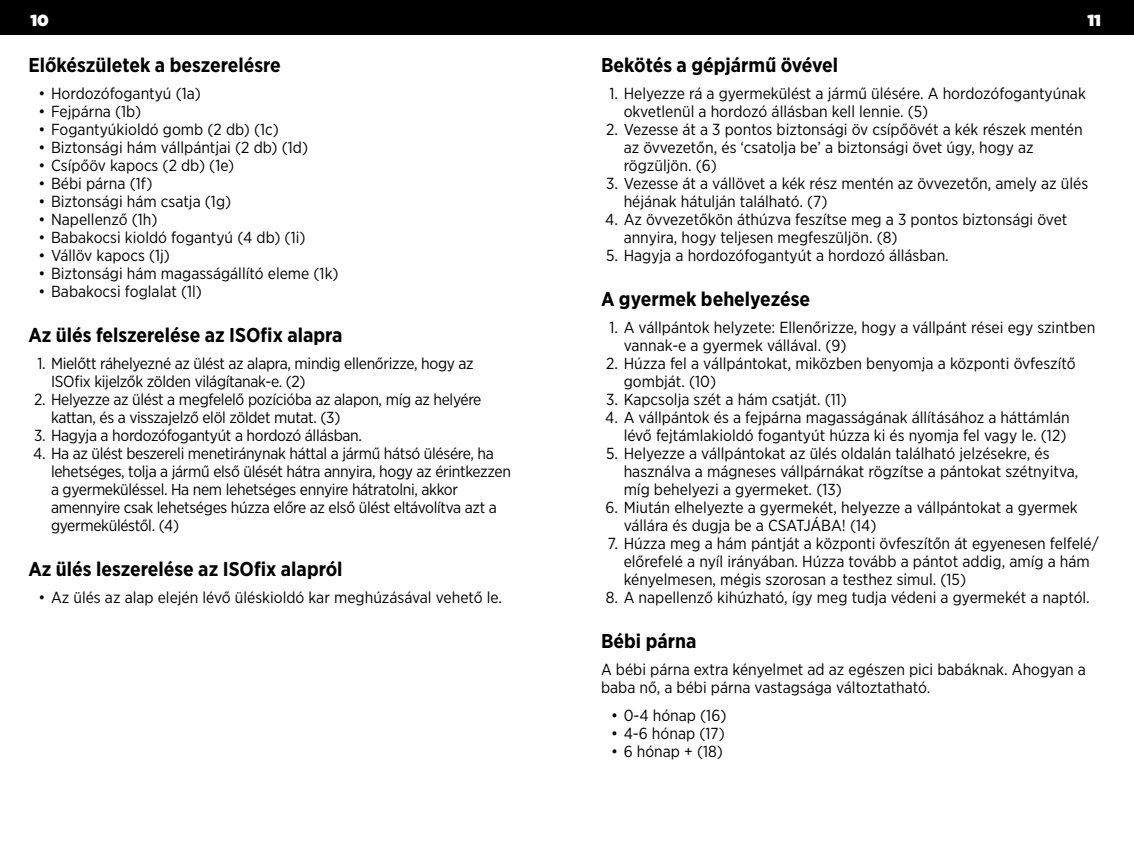
<style>
.page{position:relative;width:1134px;height:851px;background:#fff}
.page>*{position:absolute;margin:0;border:0;box-sizing:border-box;transform-origin:0 0}
.t1{font:700 20px "Gotham Narrow";color:#000}
.t2{font:16px/18px "Gotham Narrow";color:#000}
.t3{font:16px/18px "Gotham Narrow";letter-spacing:-.02em;color:#000}
.t4{font:16px "Gotham Ultra";color:#fff}
</style>
<div class="page">
<div style="left:0;top:0;width:1134px;height:34px;background:#000"></div>
<p class="t4" style="left:30px;top:11px;width:20px">10</p>
<p class="t4" style="left:1087px;top:11px;width:15px">11</p>
<p class="t1" style="left:28px;top:52px;width:254px">Előkészületek a beszerelésre</p>
<p class="t2" style="left:38px;top:84px;width:164px">• Hordozófogantyú (1a)</p>
<p class="t2" style="left:38px;top:102px;width:104px">• Fejpárna (1b)</p>
<p class="t2" style="left:38px;top:120px;width:242px">• Fogantyúkioldó gomb (2 db) (1c)</p>
<p class="t2" style="left:38px;top:138px;width:271px">• Biztonsági hám vállpántjai (2 db) (1d)</p>
<p class="t2" style="left:38px;top:156px;width:197px">• Csípőöv kapocs (2 db) (1e)</p>
<p class="t2" style="left:38px;top:174px;width:115px">• Bébi párna (1f)</p>
<p class="t2" style="left:38px;top:192px;width:194px">• Biztonsági hám csatja (1g)</p>
<p class="t2" style="left:38px;top:210px;width:121px">• Napellenző (1h)</p>
<p class="t2" style="left:38px;top:228px;width:269px">• Babakocsi kioldó fogantyú (4 db) (1i)</p>
<p class="t2" style="left:38px;top:246px;width:133px">• Vállöv kapocs (1j)</p>
<p class="t2" style="left:38px;top:264px;width:302px">• Biztonsági hám magasságállító eleme (1k)</p>
<p class="t2" style="left:38px;top:282px;width:165px">• Babakocsi foglalat (1l)</p>
<p class="t1" style="left:28px;top:322px;width:316px">Az ülés felszerelése az ISOfix alapra</p>
<p class="t3" style="left:51px;top:354px;width:424px;text-indent:-14px">1. Mielőtt ráhelyezné az ülést az alapra, mindig ellenőrizze, hogy az<br>ISOfix kijelzők zölden világítanak-e. (2)</p>
<p class="t3" style="left:51px;top:390px;width:432px;text-indent:-17px">2. Helyezze az ülést a megfelelő pozícióba az alapon, míg az helyére kattan, és a visszajelző elöl zöldet mutat. (3)</p>
<p class="t3" style="left:34px;top:426px;width:329px">3. Hagyja a hordozófogantyút a hordozó állásban.</p>
<p class="t3" style="left:51px;top:444px;width:461px;text-indent:-18px">4. Ha az ülést beszereli menetiránynak háttal a jármű hátsó ülésére, ha lehetséges, tolja a jármű első ülését hátra annyira, hogy az érintkezzen a gyermeküléssel. Ha nem lehetséges ennyire hátratolni, akkor amennyire csak lehetséges húzza előre az első ülést eltávolítva azt a gyermeküléstől. (4)</p>
<p class="t1" style="left:28px;top:556px;width:316px">Az ülés leszerelése az ISOfix alapról</p>
<p class="t2" style="left:38px;top:588px;width:465px">• Az ülés az alap elején lévő üléskioldó kar meghúzásával vehető le.</p>
<p class="t1" style="left:601px;top:52px;width:238px">Bekötés a gépjármű övével</p>
<p class="t2" style="left:624px;top:84px;width:464px;text-indent:-14px">1. Helyezze rá a gyermekülést a jármű ülésére. A hordozófogantyúnak okvetlenül a hordozó állásban kell lennie. (5)</p>
<p class="t2" style="left:624px;top:120px;width:460px;text-indent:-18px">2. Vezesse át a 3 pontos biztonsági öv csípőövét a kék részek mentén az övvezetőn, és ‘csatolja be’ a biztonsági övet úgy, hogy az rögzüljön. (6)</p>
<p class="t2" style="left:624px;top:174px;width:466px;text-indent:-18px">3. Vezesse át a vállövet a kék rész mentén az övvezetőn, amely az ülés héjának hátulján található. (7)</p>
<p class="t2" style="left:624px;top:210px;width:445px;text-indent:-18px">4. Az övvezetőkön áthúzva feszítse meg a 3 pontos biztonsági övet annyira, hogy teljesen megfeszüljön. (8)</p>
<p class="t2" style="left:606px;top:246px;width:344px">5. Hagyja a hordozófogantyút a hordozó állásban.</p>
<p class="t1" style="left:601px;top:286px;width:211px">A gyermek behelyezése</p>
<p class="t2" style="left:624px;top:318px;width:473px;text-indent:-14px">1. A vállpántok helyzete: Ellenőrizze, hogy a vállpánt rései egy szintben vannak-e a gyermek vállával. (9)</p>
<p class="t2" style="left:624px;top:354px;width:453px;text-indent:-18px">2. Húzza fel a vállpántokat, miközben benyomja a központi övfeszítő gombját. (10)</p>
<p class="t2" style="left:606px;top:390px;width:242px">3. Kapcsolja szét a hám csatját. (11)</p>
<p class="t2" style="left:605px;top:408px;width:466px;text-align:right">4. A vállpántok és a fejpárna magasságának állításához a háttámlán lévő fejtámlakioldó fogantyút húzza ki és nyomja fel vagy le. (12)</p>
<p class="t2" style="left:624px;top:444px;width:456px;text-indent:-18px">5. Helyezze a vállpántokat az ülés oldalán található jelzésekre, és használva a mágneses vállpárnákat rögzítse a pántokat szétnyitva, míg behelyezi a gyermeket. (13)</p>
<p class="t2" style="left:624px;top:498px;width:456px;text-indent:-18px">6. Miután elhelyezte a gyermekét, helyezze a vállpántokat a gyermek vállára és dugja be a CSATJÁBA! (14)</p>
<p class="t2" style="left:624px;top:534px;width:477px;text-indent:-16px">7. Húzza meg a hám pántját a központi övfeszítőn át egyenesen felfelé/ előrefelé a nyíl irányában. Húzza tovább a pántot addig, amíg a hám kényelmesen, mégis szorosan a testhez simul. (15)</p>
<p class="t2" style="left:606px;top:588px;width:486px">8. A napellenző kihúzható, így meg tudja védeni a gyermekét a naptól.</p>
<p class="t1" style="left:601px;top:628px;width:97px">Bébi párna</p>
<p class="t2" style="left:601px;top:660px;width:486px">A bébi párna extra kényelmet ad az egészen pici babáknak. Ahogyan a baba nő, a bébi párna vastagsága változtatható.</p>
<p class="t2" style="left:611px;top:705px;width:117px">• 0-4 hónap (16)</p>
<p class="t2" style="left:611px;top:723px;width:115px">• 4-6 hónap (17)</p>
<p class="t2" style="left:611px;top:741px;width:113px">• 6 hónap + (18)</p>
</div>
